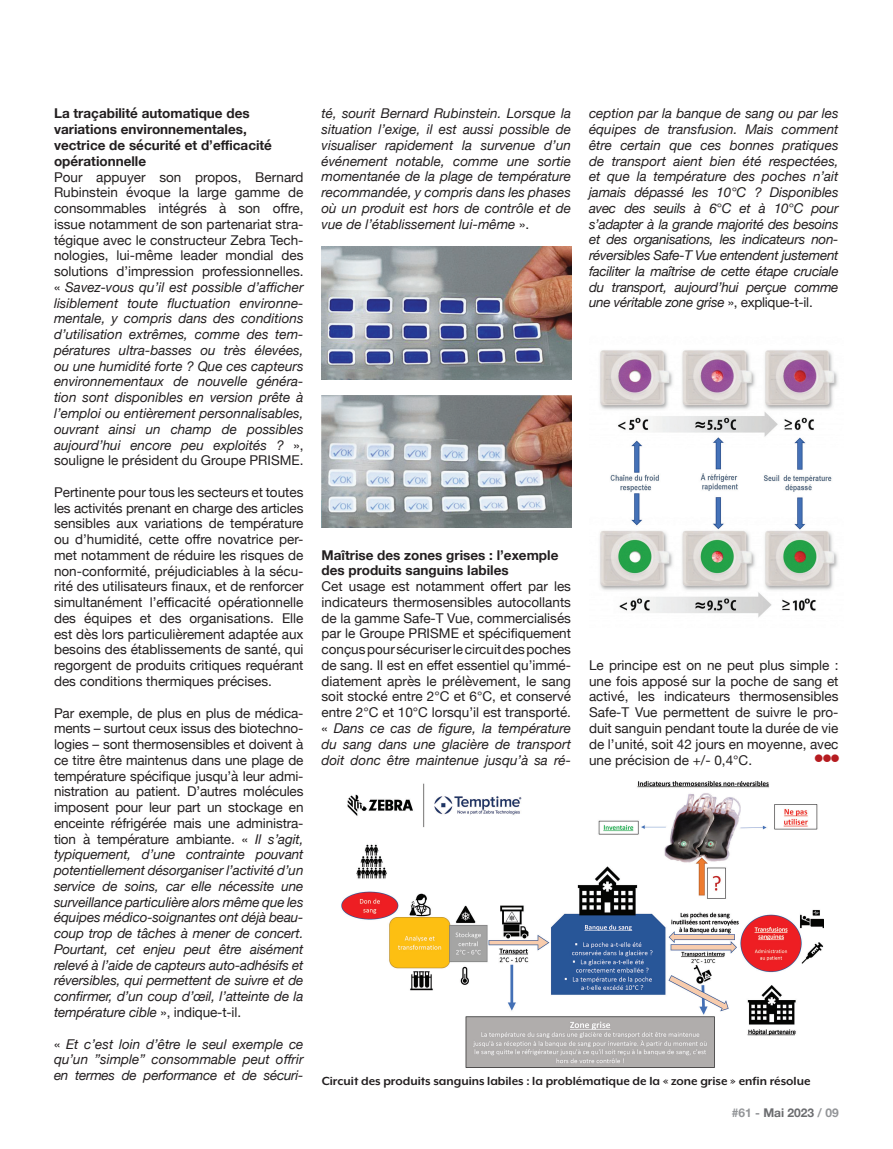
<style>
.page{position:relative;width:893px;height:1149px;background:#fff}
.page>*{position:absolute;margin:0;border:0;box-sizing:border-box;transform-origin:0 0}
.t1{font:italic 13.5px/15.8px "Helvetica Neue";letter-spacing:-.01em;color:#231f20;text-align:justify}
.t2{font:13.5px/15.8px "Helvetica Neue";color:#231f20;text-align:justify}
.t3{font:700 13.5px/15.8px "Helvetica Neue";color:#231f20}
.t4{font:700 13.5px "Mr Eaves XL Mod OT";color:#231f20}
.t5{font:700 12px "Helvetica Neue";color:#939598}
.s1{font-style:normal}
.s2{font-style:italic}
.s3{color:#6c6d70}
</style>
<div class="page">
<img style="left:321px;top:247px;width:250px;height:132px">
<img style="left:321px;top:395px;width:250px;height:132px">
<img style="left:341px;top:780px;width:482px;height:288px">
<img style="left:600px;top:350px;width:238px;height:268px">
<p class="t3" style="left:54px;top:106px;width:197px">La traçabilité automatique des</p>
<p class="t3" style="left:54px;top:122px;width:194px">variations environnementales,</p>
<p class="t3" style="left:54px;top:138px;width:220px">vectrice de sécurité et d’efficacité opérationnelle</p>
<p class="t1" style="left:54px;top:170px;width:251px"><span class="s1">Pour appuyer son propos, Bernard Rubinstein évoque la large gamme de consommables intégrés à son offre, issue notamment de son partenariat stra&shy;tégique avec le constructeur Zebra Tech&shy;nologies, lui-même leader mondial des solutions d’impression professionnelles. «</span> Savez-vous qu’il est possible d’afficher lisiblement toute fluctuation environne&shy;mentale, y compris dans des conditions d’utilisation extrêmes, comme des tem&shy;pératures ultra-basses ou très élevées, ou une humidité forte ? Que ces capteurs environnementaux de nouvelle généra&shy;tion sont disponibles en version prête à l’emploi ou entièrement personnalisables, ouvrant ainsi un champ de possibles aujourd’hui encore peu exploités ? <span class="s1">», souligne le président du Groupe PRISME.</span></p>
<p class="t2" style="left:54px;top:485px;width:251px">Pertinente pour tous les secteurs et toutes les activités prenant en charge des articles sensibles aux variations de température ou d’humidité, cette offre novatrice per&shy;met notamment de réduire les risques de non-conformité, préjudiciables à la sécu&shy;rité des utilisateurs finaux, et de renforcer simultanément l’efficacité opérationnelle des équipes et des organisations. Elle est dès lors particulièrement adaptée aux besoins des établissements de santé, qui regorgent de produits critiques requérant des conditions thermiques précises.</p>
<p class="t1" style="left:54px;top:705px;width:251px"><span class="s1">Par exemple, de plus en plus de médica&shy;ments – surtout ceux issus des biotechno&shy;logies – sont thermosensibles et doivent à ce titre être maintenus dans une plage de température spécifique jusqu’à leur admi&shy;nistration au patient. D’autres molécules imposent pour leur part un stockage en enceinte réfrigérée mais une administra&shy;tion à température ambiante. «</span> Il s’agit, typiquement, d’une contrainte pouvant potentiellement désorganiser l’activité d’un service de soins, car elle nécessite une surveillance particulière alors même que les équipes médico-soignantes ont déjà beau&shy;coup trop de tâches à mener de concert.<br>Pourtant, cet enjeu peut être aisément relevé à l’aide de capteurs auto-adhésifs et réversibles, qui permettent de suivre et de confirmer, d’un coup d’œil, l’atteinte de la température cible <span class="s1">», indique-t-il.</span></p>
<p class="t1" style="left:54px;top:1036px;width:251px"><span class="s1">«</span> Et c’est loin d’être le seul exemple ce qu’un ”simple” consommable peut offrir en termes de performance et de sécuri-</p>
<p class="t1" style="left:321px;top:106px;width:251px">té, sourit Bernard Rubinstein. Lorsque la situation l’exige, il est aussi possible de visualiser rapidement la survenue d’un événement notable, comme une sortie momentanée de la plage de température recommandée, y compris dans les phases où un produit est hors de contrôle et de vue de l’établissement lui-même <span class="s1">».</span></p>
<p class="t1" style="left:589px;top:106px;width:251px">ception par la banque de sang ou par les équipes de transfusion. Mais comment être certain que ces bonnes pratiques de transport aient bien été respectées, et que la température des poches n’ait jamais dépassé les 10°C ? Disponibles avec des seuils à 6°C et à 10°C pour s’adapter à la grande majorité des besoins et des organisations, les indicateurs non&shy;réversibles Safe-T Vue entendent justement faciliter la maîtrise de cette étape cruciale du transport, aujourd’hui perçue comme une véritable zone grise <span class="s1">», explique-t-il.</span></p>
<p class="t3" style="left:321px;top:547px;width:238px">Maîtrise des zones grises : l’exemple des produits sanguins labiles</p>
<p class="t2" style="left:321px;top:579px;width:251px">Cet usage est notamment offert par les indicateurs thermosensibles autocollants de la gamme Safe-T Vue, commercialisés par le Groupe PRISME et spécifiquement conçus pour sécuriser le circuit des poches de sang. Il est en effet essentiel qu’immé&shy;diatement après le prélèvement, le sang soit stocké entre 2°C et 6°C, et conservé entre 2°C et 10°C lorsqu’il est transporté. « <span class="s2">Dans ce cas de figure, la température du sang dans une glacière de transport doit donc être maintenue jusqu’à sa ré-</span></p>
<p class="t2" style="left:589px;top:658px;width:251px">Le principe est on ne peut plus simple : une fois apposé sur la poche de sang et activé, les indicateurs thermosensibles Safe-T Vue permettent de suivre le pro&shy;duit sanguin pendant toute la durée de vie de l’unité, soit 42 jours en moyenne, avec une précision de +/- 0,4°C.</p>
<p class="t4" style="left:322px;top:1073px;width:490px">Circuit des produits sanguins labiles : la problématique de la « zone grise » enfin résolue</p>
<p class="t5" style="left:732px;top:1102px;width:108px">#61 - <span class="s3">Mai 2023</span> / 09</p>
</div>
